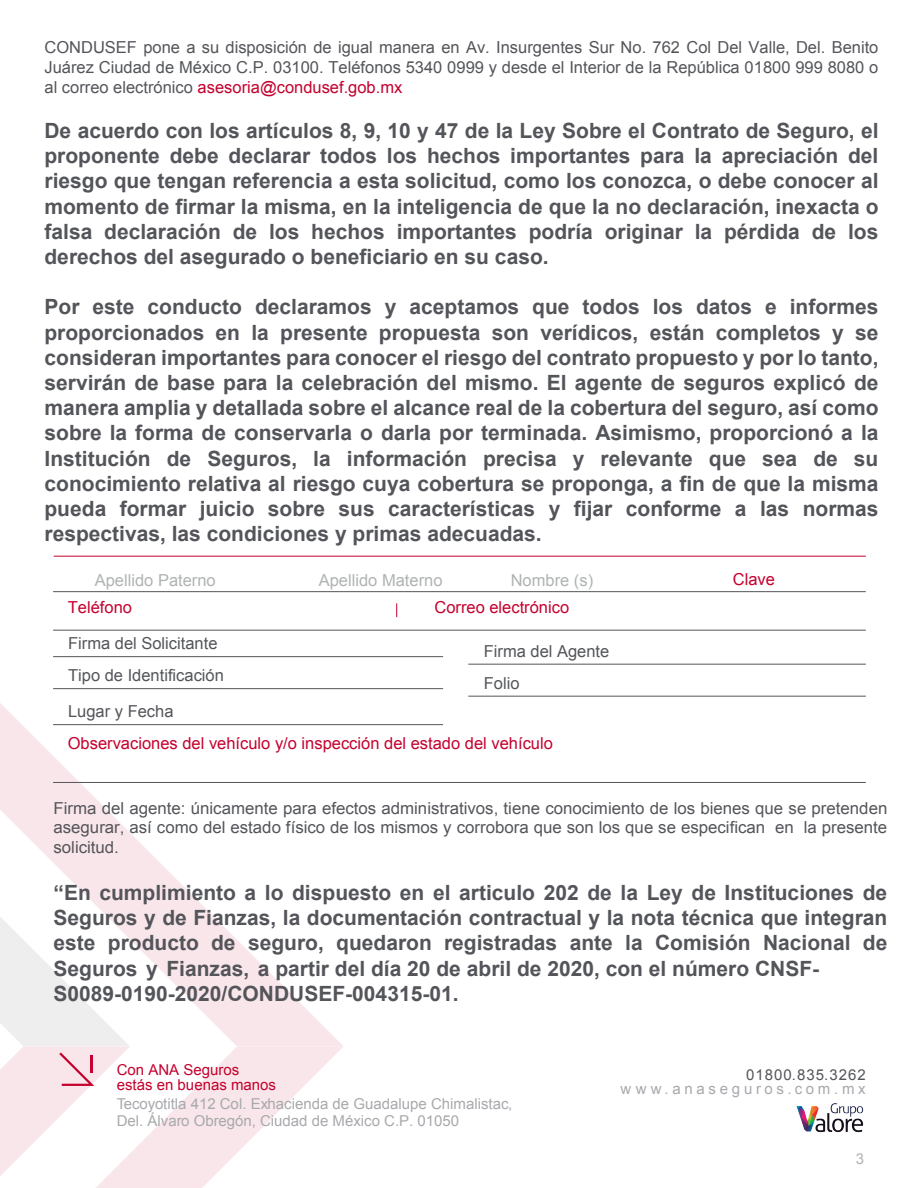
<style>
.page{position:relative;width:918px;height:1188px;background:#fff}
.page>*{position:absolute;margin:0;border:0;box-sizing:border-box;transform-origin:0 0}
.t1{font:700 21px/25.2px "Arial";color:#54555a;text-align:justify}
.t2{font:16.5px/19.8px "Arial";color:#54555a;text-align:justify}
.t3{font:16.5px "Arial";color:#c5002e}
.t4{font:16.5px "Arial";color:#b0b3b3}
.t5{font:15px/16.5px "Arial";color:#a8a9ad}
.t6{font:15px/15.6px "Arial";color:#c5002e}
.t7{font:15px "Arial";letter-spacing:.25em;color:#a8a9ad}
.t8{font:15px "Arial";letter-spacing:.065em;color:#54555a}
.t9{font:15px "Arial";color:#b0b3b3}
.s1{color:#c5002e}
</style>
<div class="page">
<svg style="left:0;top:703px;width:344px;height:213px"></svg>
<svg style="left:0;top:916px;width:343px;height:272px"></svg>
<img style="left:796px;top:1103px;width:68px;height:30px">
<hr style="left:53px;top:591px;width:813px;height:1px;background:#54555a">
<hr style="left:53px;top:630px;width:813px;height:1px;background:#54555a">
<hr style="left:53px;top:656px;width:390px;height:1px;background:#54555a">
<hr style="left:53px;top:688px;width:390px;height:1px;background:#54555a">
<hr style="left:468px;top:664px;width:398px;height:1px;background:#54555a">
<hr style="left:468px;top:696px;width:398px;height:1px;background:#54555a">
<hr style="left:53px;top:724px;width:390px;height:1px;background:#54555a">
<hr style="left:53px;top:782px;width:813px;height:1px;background:#54555a">
<hr style="left:54px;top:556px;width:812px;height:1px;background:#c5002e">
<svg style="left:396px;top:603px;width:1px;height:14px"></svg>
<p class="t2" style="left:44px;top:38px;width:835px">CONDUSEF pone a su disposición de igual manera en Av. Insurgentes Sur No. 762 Col Del Valle, Del. Benito Juárez Ciudad de México C.P. 03100. Teléfonos 5340 0999 y desde el Interior de la República 01800 999 8080 o al correo electrónico <span class="s1">asesoria@condusef.gob.mx</span></p>
<p class="t1" style="left:44px;top:119px;width:836px">De acuerdo con los artículos 8, 9, 10 y 47 de la Ley Sobre el Contrato de Seguro, el proponente debe declarar todos los hechos importantes para la apreciación del riesgo que tengan referencia a esta solicitud, como los conozca, o debe conocer al momento de firmar la misma, en la inteligencia de que la no declaración, inexacta o falsa declaración de los hechos importantes podría originar la pérdida de los derechos del asegurado o beneficiario en su caso.</p>
<p class="t1" style="left:44px;top:295px;width:836px">Por este conducto declaramos y aceptamos que todos los datos e informes proporcionados en la presente propuesta son verídicos, están completos y se consideran importantes para conocer el riesgo del contrato propuesto y por lo tanto, servirán de base para la celebración del mismo. El agente de seguros explicó de manera amplia y detallada sobre el alcance real de la cobertura del seguro, así como sobre la forma de conservarla o darla por terminada. Asimismo, proporcionó a la Institución de Seguros, la información precisa y relevante que sea de su conocimiento relativa al riesgo cuya cobertura se proponga, a fin de que la misma pueda formar juicio sobre sus características y fijar conforme a las normas respectivas, las condiciones y primas adecuadas.</p>
<p class="t4" style="left:95px;top:569px;width:123px">Apellido Paterno</p>
<p class="t4" style="left:319px;top:569px;width:125px">Apellido Materno</p>
<p class="t4" style="left:511px;top:569px;width:84px">Nombre (s)</p>
<p class="t3" style="left:733px;top:568px;width:44px">Clave</p>
<p class="t3" style="left:68px;top:596px;width:66px">Teléfono</p>
<p class="t3" style="left:434px;top:596px;width:136px">Correo electrónico</p>
<p class="t2" style="left:68px;top:634px;width:151px">Firma del Solicitante</p>
<p class="t2" style="left:68px;top:666px;width:157px">Tipo de Identificación</p>
<p class="t2" style="left:68px;top:701px;width:107px">Lugar y Fecha</p>
<p class="t2" style="left:484px;top:641px;width:127px">Firma del Agente</p>
<p class="t2" style="left:484px;top:673px;width:37px">Folio</p>
<p class="t3" style="left:68px;top:732px;width:487px">Observaciones del vehículo y/o inspección del estado del vehículo</p>
<p class="t2" style="left:53px;top:798px;width:835px">Firma del agente: únicamente para efectos administrativos, tiene conocimiento de los bienes que se pretenden asegurar, así como del estado físico de los mismos y corrobora que son los que se especifican en la presente solicitud.</p>
<p class="t1" style="left:54px;top:881px;width:835px;text-align:left">“En cumplimiento a lo dispuesto en el articulo 202 de la Ley de Instituciones de Seguros y de Fianzas, la documentación contractual y la nota técnica que integran este producto de seguro, quedaron registradas ante la Comisión Nacional de Seguros y Fianzas, a partir del día 20 de abril de 2020, con el número CNSF-S0089-0190-2020/CONDUSEF-004315-01.</p>
<p class="t6" style="left:117px;top:1062px;width:161px">Con ANA Seguros estás en buenas manos</p>
<p class="t5" style="left:117px;top:1096px;width:397px">Tecoyotitla 412 Col. Exhacienda de Guadalupe Chimalistac,<br>Del. Álvaro Obregón, Ciudad de México C.P. 01050</p>
<p class="t8" style="left:746px;top:1065px;width:121px">01800.835.3262</p>
<p class="t7" style="left:621px;top:1079px;width:247px">www.anaseguros.com.mx</p>
<p class="t9" style="left:856px;top:1149px;width:10px">3</p>
</div>
